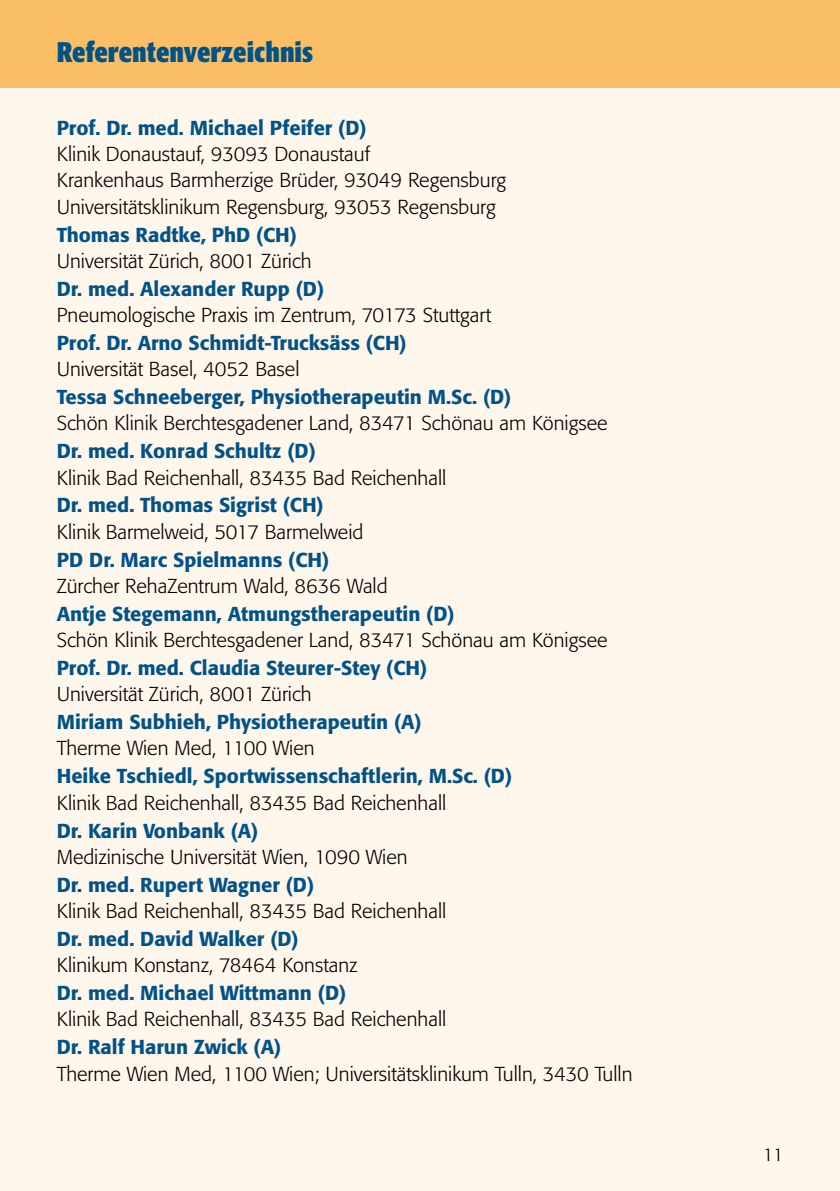
<style>
.page{position:relative;width:840px;height:1191px;background:#fff}
.page>*{position:absolute;margin:0;border:0;box-sizing:border-box;transform-origin:0 0}
.t1{font:700 condensed 28px "Formata";color:#005287}
.t2{font:300 20px/26.2px "Formata";color:#000}
.t3{font:500 20px "Formata";color:#005287}
.t4{font:300 18px "Formata";color:#000}
</style>
<div class="page">
<div style="left:0;top:0;width:839px;height:1191px;background:#fff6ec"></div>
<div style="left:0;top:0;width:839px;height:88px;background:#fabf66"></div>
<h1 class="t1" style="left:57px;top:35px;width:258px">Referentenverzeichnis</h1>
<p class="t3" style="left:57px;top:116px;width:311px">Prof. Dr. med. Michael Pfeifer (D)</p>
<p class="t2" style="left:57px;top:141px;width:450px">Klinik Donaustauf, 93093 Donaustauf<br>Krankenhaus Barmherzige Brüder, 93049 Regensburg<br>Universitätsklinikum Regensburg, 93053 Regensburg</p>
<p class="t3" style="left:57px;top:222px;width:241px">Thomas Radtke, PhD (CH)</p>
<p class="t2" style="left:57px;top:248px;width:256px">Universität Zürich, 8001 Zürich</p>
<p class="t3" style="left:57px;top:276px;width:269px">Dr. med. Alexander Rupp (D)</p>
<p class="t2" style="left:57px;top:302px;width:435px">Pneumologische Praxis im Zentrum, 70173 Stuttgart</p>
<p class="t3" style="left:57px;top:330px;width:351px">Prof. Dr. Arno Schmidt-Trucksäss (CH)</p>
<p class="t2" style="left:57px;top:356px;width:244px">Universität Basel, 4052 Basel</p>
<p class="t3" style="left:57px;top:385px;width:456px">Tessa Schneeberger, Physiotherapeutin M.Sc. (D)</p>
<p class="t2" style="left:57px;top:410px;width:552px">Schön Klinik Berchtesgadener Land, 83471 Schönau am Königsee</p>
<p class="t3" style="left:57px;top:439px;width:260px">Dr. med. Konrad Schultz (D)</p>
<p class="t2" style="left:57px;top:464px;width:391px">Klinik Bad Reichenhall, 83435 Bad Reichenhall</p>
<p class="t3" style="left:57px;top:493px;width:268px">Dr. med. Thomas Sigrist (CH)</p>
<p class="t2" style="left:57px;top:519px;width:308px">Klinik Barmelweid, 5017 Barmelweid</p>
<p class="t3" style="left:57px;top:547px;width:274px">PD Dr. Marc Spielmanns (CH)</p>
<p class="t2" style="left:57px;top:573px;width:332px">Zürcher RehaZentrum Wald, 8636 Wald</p>
<p class="t3" style="left:57px;top:601px;width:399px">Antje Stegemann, Atmungstherapeutin (D)</p>
<p class="t2" style="left:57px;top:627px;width:552px">Schön Klinik Berchtesgadener Land, 83471 Schönau am Königsee</p>
<p class="t3" style="left:57px;top:655px;width:371px">Prof. Dr. med. Claudia Steurer-Stey (CH)</p>
<p class="t2" style="left:57px;top:681px;width:256px">Universität Zürich, 8001 Zürich</p>
<p class="t3" style="left:57px;top:710px;width:366px">Miriam Subhieh, Physiotherapeutin (A)</p>
<p class="t2" style="left:57px;top:735px;width:259px">Therme Wien Med, 1100 Wien</p>
<p class="t3" style="left:57px;top:764px;width:456px">Heike Tschiedl, Sportwissenschaftlerin, M.Sc. (D)</p>
<p class="t2" style="left:57px;top:789px;width:391px">Klinik Bad Reichenhall, 83435 Bad Reichenhall</p>
<p class="t3" style="left:57px;top:818px;width:203px">Dr. Karin Vonbank (A)</p>
<p class="t2" style="left:57px;top:844px;width:352px">Medizinische Universität Wien, 1090 Wien</p>
<p class="t3" style="left:57px;top:872px;width:259px">Dr. med. Rupert Wagner (D)</p>
<p class="t2" style="left:57px;top:898px;width:391px">Klinik Bad Reichenhall, 83435 Bad Reichenhall</p>
<p class="t3" style="left:57px;top:926px;width:243px">Dr. med. David Walker (D)</p>
<p class="t2" style="left:57px;top:952px;width:302px">Klinikum Konstanz, 78464 Konstanz</p>
<p class="t3" style="left:57px;top:980px;width:291px">Dr. med. Michael Wittmann (D)</p>
<p class="t2" style="left:57px;top:1006px;width:391px">Klinik Bad Reichenhall, 83435 Bad Reichenhall</p>
<p class="t3" style="left:57px;top:1035px;width:226px">Dr. Ralf Harun Zwick (A)</p>
<p class="t2" style="left:57px;top:1060px;width:577px">Therme Wien Med, 1100 Wien; Universitätsklinikum Tulln, 3430 Tulln</p>
<p class="t4" style="left:762px;top:1144px;width:22px">11</p>
</div>
